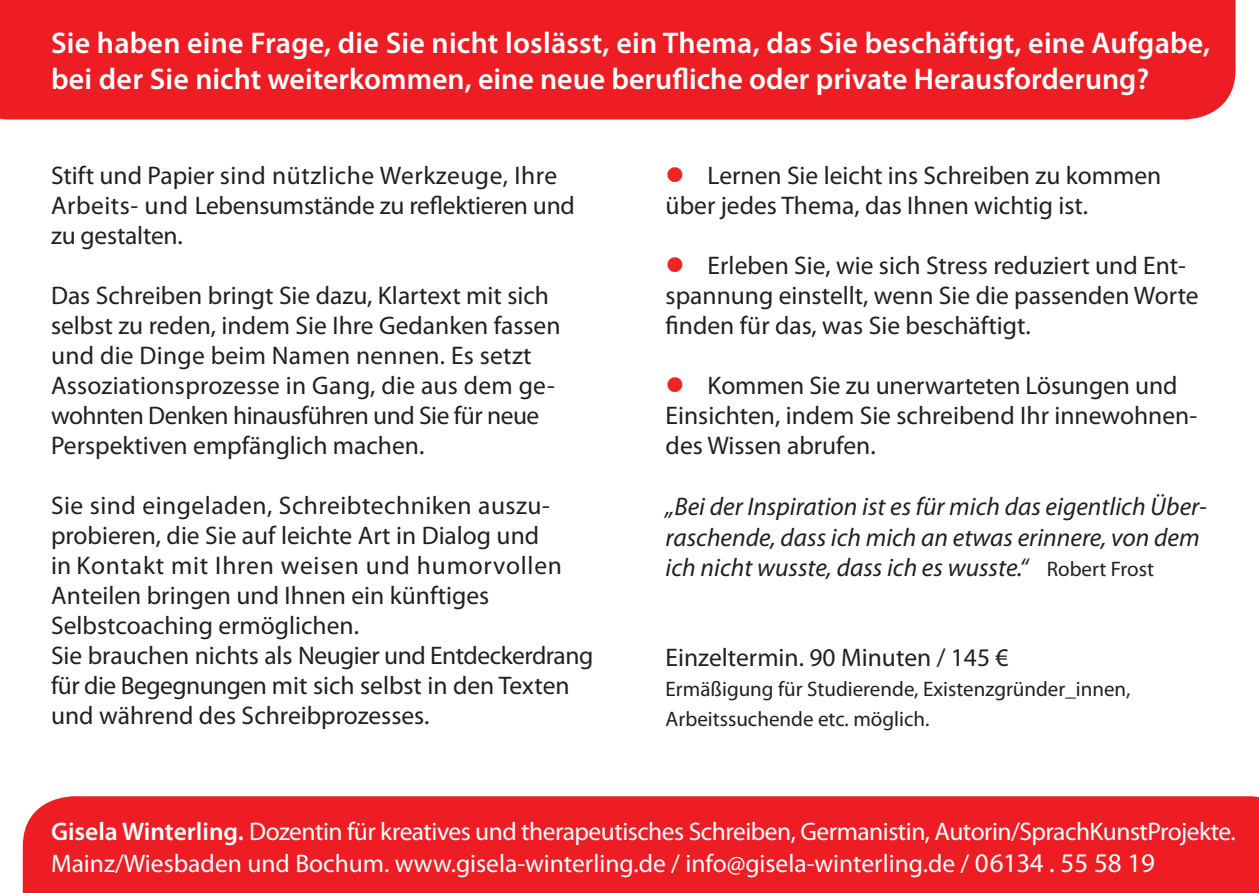
<style>
.page{position:relative;width:1259px;height:893px;background:#fff}
.page>*{position:absolute;margin:0;border:0;box-sizing:border-box;transform-origin:0 0}
.t1{font:600 30px/36px "Myriad Pro";letter-spacing:.005em;color:#fff}
.t2{font:25.5px/30px "Myriad Pro";color:#231f20}
.t3{font:25.5px/32.4px "Myriad Pro";letter-spacing:-.02em;color:#fff}
.t4{font:italic 25.5px/30.6px "Myriad Pro";color:#231f20}
.t5{font:21px/30px "Myriad Pro";color:#231f20}
.s1{color:#ee2323}
.s2{font-style:normal;font-size:21px}
.s3{font-weight:600}
.s4{font-size:27px}
</style>
<div class="page">
<div style="left:0;top:0;width:1235px;height:119px;background:#ee1d23"></div>
<div style="left:23px;top:796px;width:1236px;height:97px;background:#ee1d23"></div>
<p class="t1" style="left:51px;top:24px;width:1160px">Sie haben eine Frage, die Sie nicht loslässt, ein Thema, das Sie beschäftigt, eine Aufgabe, bei der Sie nicht weiterkommen, eine neue berufliche oder private Herausforderung?</p>
<p class="t2" style="left:51px;top:160px;width:525px">Stift und Papier sind nützliche Werkzeuge, Ihre<br>Arbeits- und Lebensumstände zu reflektieren und zu gestalten.</p>
<p class="t2" style="left:51px;top:280px;width:511px">Das Schreiben bringt Sie dazu, Klartext mit sich selbst zu reden, indem Sie Ihre Gedanken fassen und die Dinge beim Namen nennen. Es setzt Assoziationsprozesse in Gang, die aus dem ge&shy;wohnten Denken hinausführen und Sie für neue Perspektiven empfänglich machen.</p>
<p class="t2" style="left:51px;top:490px;width:544px">Sie sind eingeladen, Schreibtechniken auszu&shy;probieren, die Sie auf leichte Art in Dialog und<br>in Kontakt mit Ihren weisen und humorvollen Anteilen bringen und Ihnen ein künftiges Selbstcoaching ermöglichen.<br>Sie brauchen nichts als Neugier und Entdeckerdrang für die Begegnungen mit sich selbst in den Texten und während des Schreibprozesses.</p>
<p class="t2" style="left:665px;top:160px;width:497px"><span class="s1">●</span> Lernen Sie leicht ins Schreiben zu kommen über jedes Thema, das Ihnen wichtig ist.</p>
<p class="t2" style="left:665px;top:250px;width:534px"><span class="s1">●</span> Erleben Sie, wie sich Stress reduziert und Ent&shy;spannung einstellt, wenn Sie die passenden Worte finden für das, was Sie beschäftigt.</p>
<p class="t2" style="left:665px;top:370px;width:533px"><span class="s1">●</span> Kommen Sie zu unerwarteten Lösungen und<br>Einsichten, indem Sie schreibend Ihr innewohnen&shy;des Wissen abrufen.</p>
<p class="t4" style="left:665px;top:491px;width:543px">„Bei der Inspiration ist es für mich das eigentlich Über&shy;raschende, dass ich mich an etwas erinnere, von dem ich nicht wusste, dass ich es wusste.“ <span class="s2">Robert Frost</span></p>
<p class="t2" style="left:665px;top:642px;width:344px">Einzeltermin. 90 Minuten / 145 €</p>
<p class="t5" style="left:665px;top:674px;width:466px">Ermäßigung für Studierende, Existenzgründer_innen,<br>Arbeitssuchende etc. möglich.</p>
<p class="t3" style="left:51px;top:815px;width:1186px"><span class="s3">Gisela Winterling.</span> Dozentin für kreatives und therapeutisches Schreiben, Germanistin, Autorin/SprachKunstProjekte.<br>Mainz/Wiesbaden und Bochum. www.gisela-winterling.de / info@gisela-winterling.de / <span class="s4">06134 . 55 58 19</span></p>
</div>
